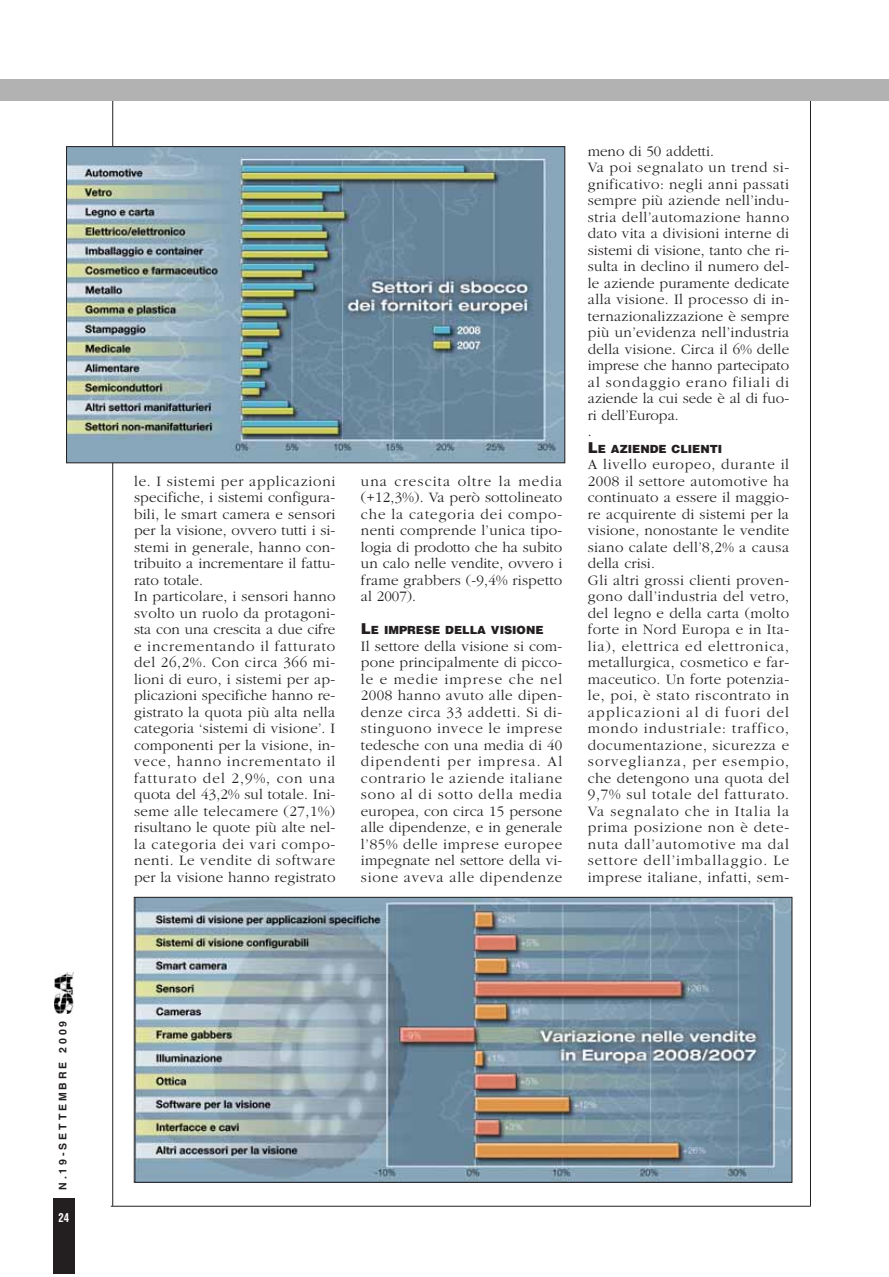
<style>
.page{position:relative;width:889px;height:1277px;background:#fff}
.page>*{position:absolute;margin:0;border:0;box-sizing:border-box;transform-origin:0 0}
.t1{font:300 15px/16.5px "Garamond LT";letter-spacing:.025em;color:#231f20}
.t2{font:700 condensed 12px "Helvetica LT";color:#fff;scale:.9 1}
.t3{font:900 11.25px "Helvetica LT";color:#231f20}
.t4{font:700 10.5px "Helvetica LT";letter-spacing:.28em;color:#231f20}
.s1{font-size:15px}
</style>
<div class="page">
<hr style="left:111px;top:1206px;width:699px;height:1px;background:#231f20">
<hr style="left:112px;top:100px;width:1px;height:1106px;background:#231f20">
<div style="left:53px;top:1198px;width:21px;height:75px;background:#231f20"></div>
<img style="left:54px;top:973px;width:20px;height:40px">
<hr style="left:810px;top:92px;width:1px;height:1114px;background:#231f20">
<div style="left:0;top:79px;width:888px;height:22px;background:#b3b2b2"></div>
<img style="left:68px;top:148px;width:495px;height:313px">
<div style="left:66px;top:146px;width:499px;height:317px;border:1px solid #231f20"></div>
<img style="left:136px;top:899px;width:654px;height:282px">
<p class="t4" style="left:59px;top:1190px;width:171px;rotate:-90deg">N.19-SETTEMBRE 2009</p>
<p class="t2" style="left:58px;top:1211px;width:13px">24</p>
<p class="t1" style="left:134px;top:474px;width:203px">le. I sistemi per applicazioni specifiche, i sistemi configura&shy;bili, le smart camera e sensori per la visione, ovvero tutti i si&shy;stemi in generale, hanno con&shy;tribuito a incrementare il fattu&shy;rato totale.<br>In particolare, i sensori hanno svolto un ruolo da protagoni&shy;sta con una crescita a due cifre e incrementando il fatturato del 26,2%. Con circa 366 mi&shy;lioni di euro, i sistemi per ap&shy;plicazioni specifiche hanno re&shy;gistrato la quota più alta nella categoria ‘sistemi di visione’. I componenti per la visione, in&shy;vece, hanno incrementato il fatturato del 2,9%, con una quota del 43,2% sul totale. Ini&shy;seme alle telecamere (27,1%) risultano le quote più alte nel&shy;la categoria dei vari compo&shy;nenti. Le vendite di software per la visione hanno registrato</p>
<p class="t1" style="left:361px;top:474px;width:203px;text-align:justify">una crescita oltre la media (+12,3%). Va però sottolineato che la categoria dei compo&shy;nenti comprende l’unica tipo&shy;logia di prodotto che ha subito un calo nelle vendite, ovvero i frame grabbers (-9,4% rispetto al 2007).</p>
<p class="t3" style="left:361px;top:626px;width:184px"><span class="s1">L</span>E IMPRESE DELLA VISIONE</p>
<p class="t1" style="left:361px;top:639px;width:203px;text-align:justify">Il settore della visione si com&shy;pone principalmente di picco&shy;le e medie imprese che nel 2008 hanno avuto alle dipen&shy;denze circa 33 addetti. Si di&shy;stinguono invece le imprese tedesche con una media di 40 dipendenti per impresa. Al contrario le aziende italiane sono al di sotto della media europea, con circa 15 persone alle dipendenze, e in generale l’85% delle imprese europee impegnate nel settore della vi&shy;sione aveva alle dipendenze</p>
<p class="t1" style="left:587px;top:144px;width:203px">meno di 50 addetti.<br>Va poi segnalato un trend si&shy;gnificativo: negli anni passati sempre più aziende nell’indu&shy;stria dell’automazione hanno dato vita a divisioni interne di sistemi di visione, tanto che ri&shy;sulta in declino il numero del&shy;le aziende puramente dedicate alla visione. Il processo di in&shy;ternazionalizzazione è sempre più un’evidenza nell’industria della visione. Circa il 6% delle imprese che hanno partecipato al sondaggio erano filiali di aziende la cui sede è al di fuo&shy;ri dell’Europa.<br>.</p>
<p class="t3" style="left:587px;top:445px;width:136px"><span class="s1">L</span>E AZIENDE CLIENTI</p>
<p class="t1" style="left:587px;top:457px;width:203px">A livello europeo, durante il<br>2008 il settore automotive ha continuato a essere il maggio&shy;re acquirente di sistemi per la visione, nonostante le vendite siano calate dell’8,2% a causa della crisi.<br>Gli altri grossi clienti proven&shy;gono dall’industria del vetro, del legno e della carta (molto forte in Nord Europa e in Ita&shy;lia), elettrica ed elettronica, metallurgica, cosmetico e far&shy;maceutico. Un forte potenzia&shy;le, poi, è stato riscontrato in applicazioni al di fuori del mondo industriale: traffico, documentazione, sicurezza e sorveglianza, per esempio, che detengono una quota del<br>9,7% sul totale del fatturato.<br>Va segnalato che in Italia la prima posizione non è dete&shy;nuta dall’automotive ma dal settore dell’imballaggio. Le imprese italiane, infatti, sem-</p>
</div>
